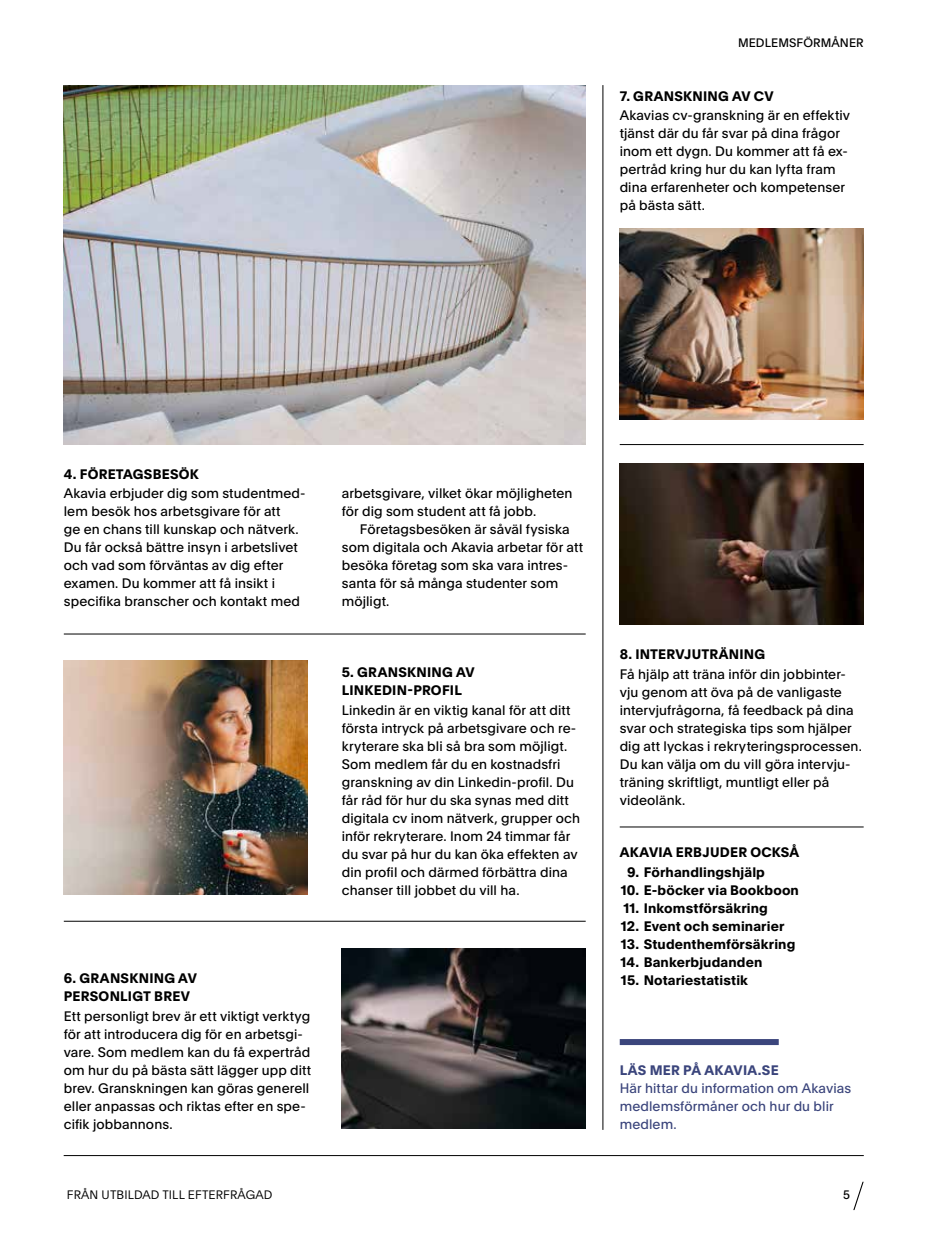
<style>
.page{position:relative;width:936px;height:1234px;background:#fff}
.page>*{position:absolute;margin:0;border:0;box-sizing:border-box;transform-origin:0 0}
.t1{font:13.5px/18px "Plain";letter-spacing:.005em;color:#000}
.t2{font:700 13.5px/18px "Plain";letter-spacing:.01em;color:#000}
.t3{font:13.5px/18px "Plain";letter-spacing:.01em;color:#3b457c}
.t4{font:700 13.5px "Plain";letter-spacing:.02em;color:#3b457c}
.t5{font:300 12px "Plain";letter-spacing:.01em;color:#000}
.t6{font:12px "Plain";letter-spacing:.01em;color:#000}
</style>
<div class="page">
<hr style="left:64px;top:1154px;width:799px;height:1px;background:#000">
<hr style="left:602px;top:85px;width:1px;height:1044px;background:#000">
<img style="left:619px;top:228px;width:244px;height:191px">
<img style="left:619px;top:464px;width:244px;height:160px">
<img style="left:64px;top:660px;width:244px;height:234px">
<img style="left:342px;top:948px;width:243px;height:180px">
<img style="left:64px;top:85px;width:521px;height:359px">
<div style="left:619px;top:1038px;width:159px;height:6px;background:#3b457c"></div>
<svg style="left:853px;top:1181px;width:10px;height:28px"></svg>
<hr style="left:64px;top:633px;width:521px;height:1px;background:#000">
<hr style="left:619px;top:444px;width:244px;height:1px;background:#000">
<hr style="left:619px;top:826px;width:244px;height:1px;background:#000">
<hr style="left:64px;top:920px;width:521px;height:1px;background:#000">
<p class="t6" style="left:738px;top:34px;width:127px">MEDLEMSFÖRMÅNER</p>
<p class="t2" style="left:619px;top:86px;width:155px">7. GRANSKNING AV CV</p>
<p class="t1" style="left:619px;top:106px;width:232px">Akavias cv-granskning är en effektiv tjänst där du får svar på dina frågor inom ett dygn. Du kommer att få ex&shy;pertråd kring hur du kan lyfta fram dina erfarenheter och kompetenser på bästa sätt.</p>
<p class="t2" style="left:64px;top:464px;width:136px">4. FÖRETAGSBESÖK</p>
<p class="t1" style="left:64px;top:484px;width:243px">Akavia erbjuder dig som studentmed&shy;lem besök hos arbetsgivare för att<br>ge en chans till kunskap och nätverk.<br>Du får också bättre insyn i arbetslivet och vad som förväntas av dig efter examen. Du kommer att få insikt i specifika branscher och kontakt med</p>
<p class="t1" style="left:342px;top:484px;width:232px">arbetsgivare, vilket ökar möjligheten för dig som student att få jobb.</p>
<p class="t1" style="left:342px;top:520px;width:243px;text-indent:18px">Företagsbesöken är såväl fysiska som digitala och Akavia arbetar för att besöka företag som ska vara intres&shy;santa för så många studenter som möjligt.</p>
<p class="t2" style="left:64px;top:968px;width:134px">6. GRANSKNING AV<br>PERSONLIGT BREV</p>
<p class="t1" style="left:64px;top:1006px;width:249px">Ett personligt brev är ett viktigt verktyg för att introducera dig för en arbetsgi&shy;vare. Som medlem kan du få expertråd om hur du på bästa sätt lägger upp ditt brev. Granskningen kan göras generell eller anpassas och riktas efter en spe&shy;cifik jobbannons.</p>
<p class="t2" style="left:342px;top:662px;width:134px">5. GRANSKNING AV<br>LINKEDIN-PROFIL</p>
<p class="t1" style="left:342px;top:700px;width:240px">Linkedin är en viktig kanal för att ditt första intryck på arbetsgivare och re&shy;kryterare ska bli så bra som möjligt.<br>Som medlem får du en kostnadsfri granskning av din Linkedin-profil. Du får råd för hur du ska synas med ditt digitala cv inom nätverk, grupper och inför rekryterare. Inom 24 timmar får du svar på hur du kan öka effekten av din profil och därmed förbättra dina chanser till jobbet du vill ha.</p>
<p class="t2" style="left:619px;top:644px;width:147px">8. INTERVJUTRÄNING</p>
<p class="t1" style="left:619px;top:664px;width:244px">Få hjälp att träna inför din jobbinter&shy;vju genom att öva på de vanligaste intervjufrågorna, få feedback på dina svar och strategiska tips som hjälper dig att lyckas i rekryteringsprocessen.<br>Du kan välja om du vill göra intervju&shy;träning skriftligt, muntligt eller på videolänk.</p>
<p class="t2" style="left:619px;top:842px;width:181px">AKAVIA ERBJUDER OCKSÅ</p>
<p class="t2" style="left:627px;top:862px;width:139px">9. Förhandlingshjälp</p>
<p class="t2" style="left:620px;top:880px;width:180px">10. E-böcker via Bookboon</p>
<p class="t2" style="left:623px;top:898px;width:146px">11. Inkomstförsäkring</p>
<p class="t2" style="left:620px;top:916px;width:165px">12. Event och seminarier</p>
<p class="t2" style="left:621px;top:934px;width:176px">13. Studenthemförsäkring</p>
<p class="t2" style="left:620px;top:952px;width:143px">14. Bankerbjudanden</p>
<p class="t2" style="left:621px;top:970px;width:129px">15. Notariestatistik</p>
<p class="t4" style="left:619px;top:1060px;width:160px">LÄS MER PÅ AKAVIA.SE</p>
<p class="t3" style="left:619px;top:1078px;width:233px">Här hittar du information om Akavias medlemsförmåner och hur du blir medlem.</p>
<p class="t5" style="left:67px;top:1185px;width:207px">FRÅN UTBILDAD TILL EFTERFRÅGAD</p>
<p class="t6" style="left:843px;top:1185px;width:8px">5</p>
</div>
